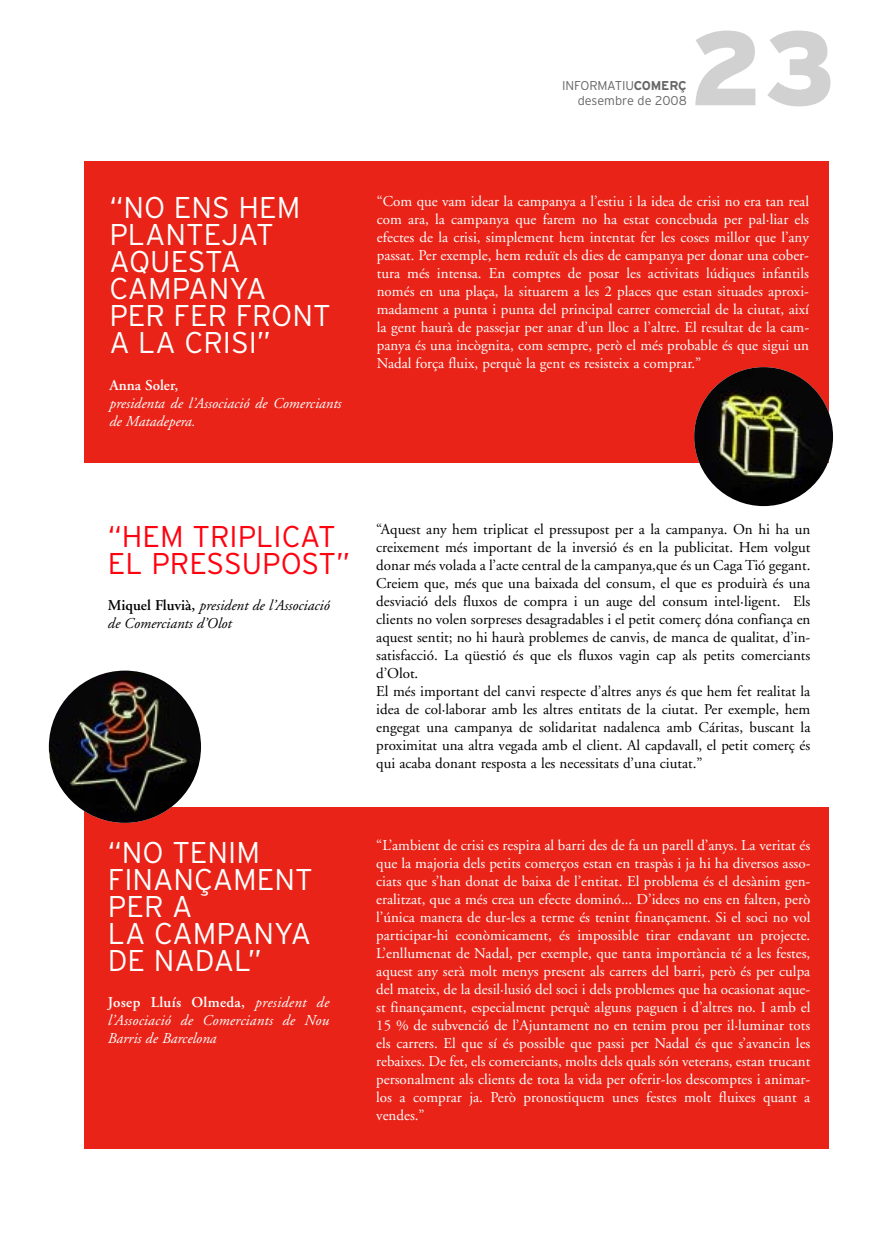
<style>
.page{position:relative;width:893px;height:1234px;background:#fff}
.page>*{position:absolute;margin:0;border:0;box-sizing:border-box;transform-origin:0 0}
.t1{font:900 105px "Interstate";color:#d1d1d1}
.t2{font:300 30px/27px "Interstate";color:#fff}
.t3{font:300 30px/27px "Interstate";color:#ff020f}
.t4{font:15px/18px "Adobe Garamond";color:#fff;text-align:justify}
.t5{font:15px/18px "Adobe Garamond";color:#000}
.t6{font:italic 15px/18px "Adobe Garamond";color:#fff}
.t7{font:italic 15px/18px "Adobe Garamond";color:#000}
.t8{font:600 15px "Adobe Garamond";color:#fff}
.t9{font:300 12.75px/15.3px "Interstate";letter-spacing:-.015em;color:#666;text-align:right}
.s1{font-weight:700}
.s2{font-weight:600;font-style:normal}
</style>
<div class="page">
<div style="left:85px;top:162px;width:744px;height:986px;background:#e92317"></div>
<div style="left:47px;top:463px;width:803px;height:343px;background:#fff"></div>
<img style="left:49px;top:670px;width:152px;height:152px">
<img style="left:694px;top:367px;width:139px;height:139px">
<p class="t9" style="left:562px;top:78px;width:126px">INFORMATIU<span class="s1">COMERÇ </span>desembre de 2008</p>
<h1 class="t1" style="left:690px;top:8px;width:147px">23</h1>
<h2 class="t2" style="left:109px;top:194px;width:223px">“NO ENS HEM<br>PLANTEJAT<br>AQUESTA<br>CAMPANYA<br>PER FER FRONT<br>A LA CRISI”</h2>
<p class="t8" style="left:109px;top:378px;width:70px">Anna Soler,</p>
<p class="t6" style="left:109px;top:395px;width:234px">presidenta de l’Associació de Comerciants de Matadepera.</p>
<p class="t4" style="left:377px;top:193px;width:434px">“Com que vam idear la campanya a l’estiu i la idea de crisi no era tan real com ara, la campanya que farem no ha estat concebuda per pal·liar els efectes de la crisi, simplement hem intentat fer les coses millor que l’any passat. Per exemple, hem reduït els dies de campanya per donar una cober&shy;tura més intensa. En comptes de posar les activitats lúdiques infantils només en una plaça, la situarem a les 2 places que estan situades aproxi&shy;madament a punta i punta del principal carrer comercial de la ciutat, així la gent haurà de passejar per anar d’un lloc a l’altre. El resultat de la cam&shy;panya és una incògnita, com sempre, però el més probable és que sigui un Nadal força fluix, perquè la gent es resisteix a comprar.”</p>
<h2 class="t3" style="left:108px;top:522px;width:244px">“HEM TRIPLICAT<br>EL PRESSUPOST”</h2>
<p class="t7" style="left:108px;top:597px;width:223px"><span class="s2">Miquel Fluvià,</span> president de l’Associació de Comerciants d’Olot</p>
<h2 class="t2" style="left:108px;top:838px;width:206px">“NO TENIM<br>FINANÇAMENT<br>PER A<br>LA CAMPANYA<br>DE NADAL”</h2>
<p class="t6" style="left:108px;top:994px;width:223px;text-align:justify"><span class="s2">Josep Lluís Olmeda,</span> president de l’Associació de Comerciants de Nou Barris de Barcelona</p>
<p class="t5" style="left:376px;top:521px;width:436px">“Aquest any hem triplicat el pressupost per a la campanya. On hi ha un creixement més important de la inversió és en la publicitat. Hem volgut donar més volada a l’acte central de la campanya,que és un Caga Tió gegant.<br>Creiem que, més que una baixada del consum, el que es produirà és una desviació dels fluxos de compra i un auge del consum intel·ligent. Els clients no volen sorpreses desagradables i el petit comerç dóna confiança en aquest sentit; no hi haurà problemes de canvis, de manca de qualitat, d’in&shy;satisfacció. La qüestió és que els fluxos vagin cap als petits comerciants d’Olot.<br>El més important del canvi respecte d’altres anys és que hem fet realitat la idea de col·laborar amb les altres entitats de la ciutat. Per exemple, hem engegat una campanya de solidaritat nadalenca amb Cáritas, buscant la proximitat una altra vegada amb el client. Al capdavall, el petit comerç és qui acaba donant resposta a les necessitats d’una ciutat.”</p>
<p class="t4" style="left:376px;top:837px;width:436px">“L’ambient de crisi es respira al barri des de fa un parell d’anys. La veritat és que la majoria dels petits comerços estan en traspàs i ja hi ha diversos asso&shy;ciats que s’han donat de baixa de l’entitat. El problema és el desànim gen&shy;eralitzat, que a més crea un efecte dominó... D’idees no ens en falten, però l’única manera de dur-les a terme és tenint finançament. Si el soci no vol participar-hi econòmicament, és impossible tirar endavant un projecte.<br>L’enllumenat de Nadal, per exemple, que tanta importància té a les festes, aquest any serà molt menys present als carrers del barri, però és per culpa del mateix, de la desil·lusió del soci i dels problemes que ha ocasionat aque&shy;st finançament, especialment perquè alguns paguen i d’altres no. I amb el 15 % de subvenció de l’Ajuntament no en tenim prou per il·luminar tots els carrers. El que sí és possible que passi per Nadal és que s’avancin les rebaixes. De fet, els comerciants, molts dels quals són veterans, estan trucant personalment als clients de tota la vida per oferir-los descomptes i animar&shy;los a comprar ja. Però pronostiquem unes festes molt fluixes quant a vendes.”</p>
</div>
